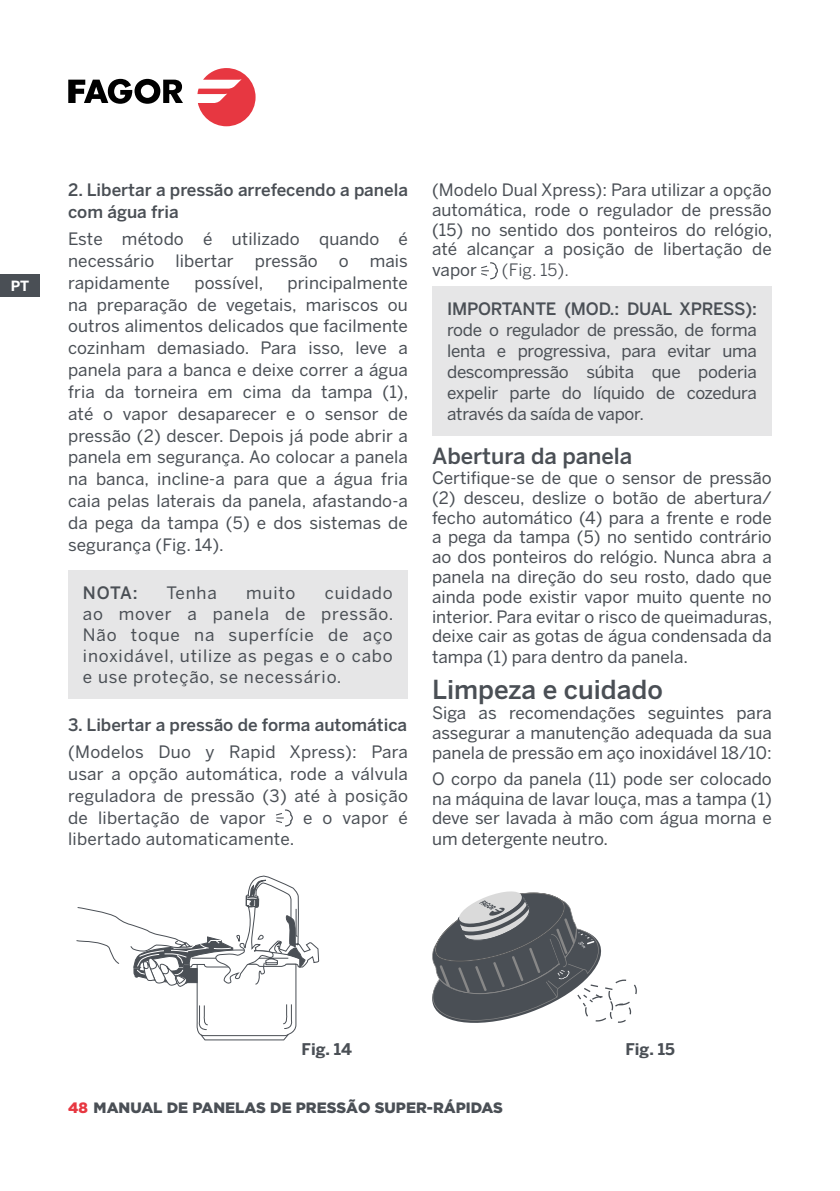
<style>
.page{position:relative;width:840px;height:1191px;background:#fff}
.page>*{position:absolute;margin:0;border:0;box-sizing:border-box;transform-origin:0 0}
.t1{font:500 26px "Benton Sans";color:#4a4f55}
.t2{font:500 22px "Benton Sans";color:#4a4f55}
.t3{font:17px/21.8px "Benton Sans";letter-spacing:.005em;color:#4a4f55;text-align:justify}
.t4{font:500 17px/21.8px "Benton Sans";color:#4a4f55}
.t5{font:17px "Benton Sans";color:#4a4f55}
.t6{font:700 16px "Benton Sans";color:#4a4f55}
.t7{font:900 15px "Gotham";color:#4a4f55}
.t8{font:700 14px "Benton Sans";color:#fff}
.s1{color:#e73741}
</style>
<div class="page">
<svg style="left:197px;top:68px;width:58px;height:58px"></svg>
<svg style="left:68px;top:79px;width:115px;height:25px"></svg>
<div style="left:0;top:274px;width:40px;height:23px;background:#4a4f55"></div>
<svg style="left:276px;top:809px;width:17px;height:17px"></svg>
<svg style="left:481px;top:262px;width:17px;height:17px"></svg>
<svg style="left:432px;top:891px;width:204px;height:132px"></svg>
<div style="left:432px;top:286px;width:339px;height:150px;background:#e6e6e7"></div>
<svg style="left:76px;top:875px;width:243px;height:165px"></svg>
<div style="left:68px;top:570px;width:339px;height:129px;background:#e6e6e7"></div>
<p class="t8" style="left:11px;top:277px;width:20px">PT</p>
<p class="t4" style="left:68px;top:179px;width:341px">2. Libertar a pressão arrefecendo a panela com água fria</p>
<p class="t3" style="left:68px;top:228px;width:341px">Este método é utilizado quando é necessário libertar pressão o mais rapidamente</p>
<p class="t3" style="left:194px;top:271px;width:70px">possível,</p>
<p class="t3" style="left:68px;top:271px;width:342px;text-indent:219px">principalmente na preparação de vegetais, mariscos ou outros alimentos delicados que facilmente cozinham demasiado. Para isso, leve a panela para a banca e deixe correr a água fria da torneira em cima da tampa (1), até o vapor desaparecer e o sensor de pressão (2) descer. Depois já pode abrir a panela em segurança. Ao colocar a panela na banca, incline-a para que a água fria caia pelas laterais da panela, afastando-a da pega da tampa (5) e dos sistemas de segurança (Fig. 14).</p>
<p class="t4" style="left:83px;top:581px;width:56px">NOTA:</p>
<p class="t3" style="left:166px;top:581px;width:52px">Tenha</p>
<p class="t3" style="left:246px;top:581px;width:51px">muito</p>
<p class="t3" style="left:83px;top:582px;width:312px;line-height:21px;text-indent:242px">cuidado ao mover a panela de pressão.<br>Não toque na superfície de aço inoxidável, utilize as pegas e o cabo e use proteção, se necessário.</p>
<p class="t4" style="left:68px;top:713px;width:340px">3. Libertar a pressão de forma automática</p>
<p class="t3" style="left:68px;top:741px;width:341px">(Modelos Duo y Rapid Xpress): Para usar a opção automática, rode a válvula reguladora de pressão (3) até à posição de libertação de vapor</p>
<p class="t3" style="left:303px;top:806px;width:106px">e o vapor é</p>
<p class="t3" style="left:68px;top:828px;width:228px">libertado automaticamente.</p>
<p class="t3" style="left:432px;top:179px;width:342px;line-height:20.2px">(Modelo Dual Xpress): Para utilizar a opção automática, rode o regulador de pressão (15) no sentido dos ponteiros do relógio, até alcançar a posição de libertação de vapor</p>
<p class="t5" style="left:501px;top:260px;width:68px">(Fig. 15).</p>
<p class="t4" style="left:447px;top:298px;width:311px">IMPORTANTE (MOD.: DUAL XPRESS):</p>
<p class="t3" style="left:447px;top:319px;width:311px;line-height:21px">rode o regulador de pressão, de forma lenta e progressiva, para evitar uma descompressão súbita que poderia expelir parte do líquido de cozedura através da saída de vapor.</p>
<p class="t2" style="left:432px;top:443px;width:202px">Abertura da panela</p>
<p class="t3" style="left:432px;top:467px;width:342px;line-height:20px">Certifique-se de que o sensor de pressão (2) desceu, deslize o botão de abertura/ fecho automático (4) para a frente e rode a pega da tampa (5) no sentido contrário ao dos ponteiros do relógio. Nunca abra a panela na direção do seu rosto, dado que ainda pode existir vapor muito quente no interior. Para evitar o risco de queimaduras, deixe cair as gotas de água condensada da tampa (1) para dentro da panela.</p>
<h1 class="t1" style="left:432px;top:674px;width:232px">Limpeza e cuidado</h1>
<p class="t3" style="left:432px;top:702px;width:341px;line-height:20px">Siga as recomendações seguintes para assegurar a manutenção adequada da sua panela de pressão em aço inoxidável 18/10:</p>
<p class="t3" style="left:432px;top:768px;width:341px;line-height:20.2px">O corpo da panela (11) pode ser colocado na máquina de lavar louça, mas a tampa (1) deve ser lavada à mão com água morna e um detergente neutro.</p>
<p class="t6" style="left:301px;top:1039px;width:52px">Fig. 14</p>
<p class="t7" style="left:68px;top:1098px;width:436px"><span class="s1">48</span> MANUAL DE PANELAS DE PRESSÃO SUPER-RÁPIDAS</p>
<p class="t6" style="left:625px;top:1039px;width:51px">Fig. 15</p>
</div>
